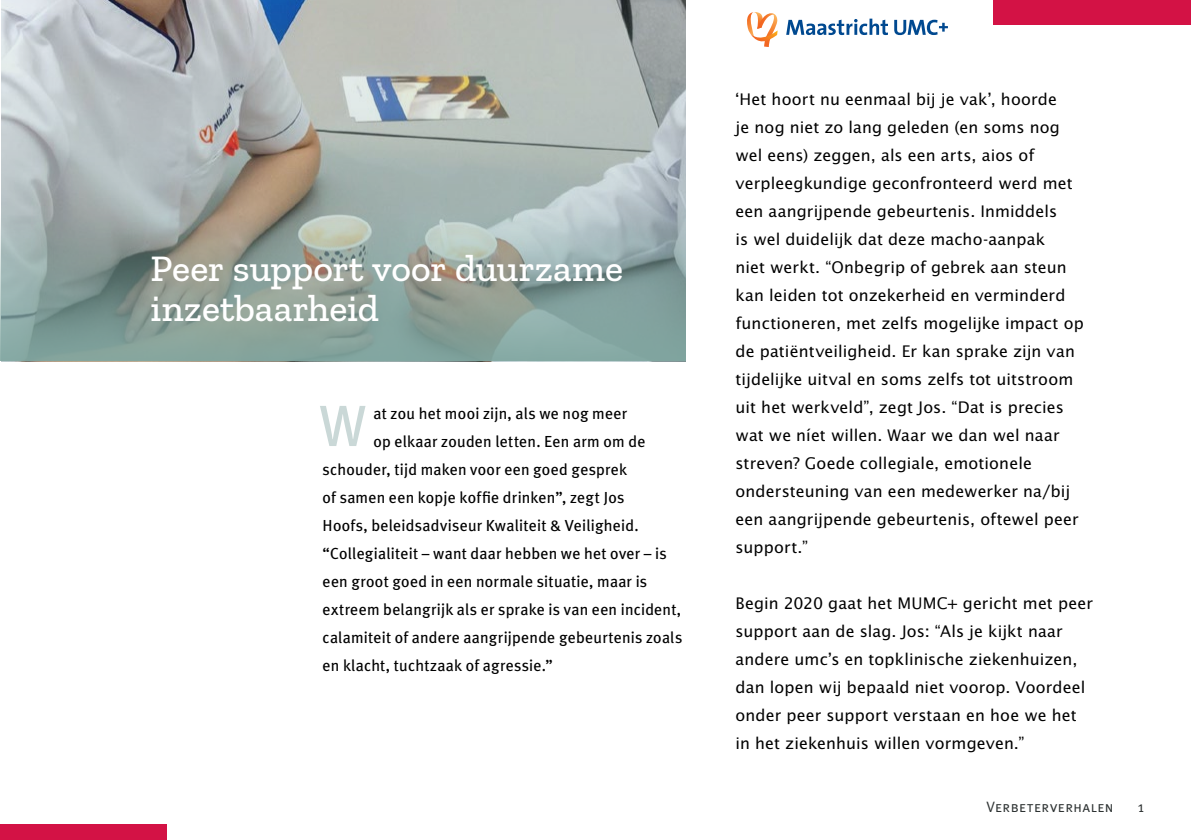
<style>
.page{position:relative;width:1191px;height:840px;background:#fff}
.page>*{position:absolute;margin:0;border:0;box-sizing:border-box;transform-origin:0 0}
.t1{font:500 38px/40px "Zilla Slab";color:#fff}
.t2{font:16px/28px "Lucida Sans Std";letter-spacing:.005em;color:#000}
.t3{font:16px "Meta Plus";letter-spacing:.015em;color:#000}
.t4{font:15px "Meta Plus Normal Caps";letter-spacing:.02em;color:#2d3232}
.t5{font:15px "Meta Plus Normal";color:#2d3232}
</style>
<div class="page">
<svg style="left:747px;top:12px;width:30px;height:35px"></svg>
<svg style="left:786px;top:19px;width:162px;height:16px"></svg>
<svg style="left:1px;top:0;width:684px;height:150px;background:#b2b8b7"></svg>
<svg style="left:0;top:150px;width:685px;height:211px;background:#97a7a2"></svg>
<svg style="left:320px;top:406px;width:45px;height:40px"></svg>
<div style="left:1px;top:823px;width:166px;height:16px;background:#d31245"></div>
<div style="left:993px;top:0;width:198px;height:25px;background:#d31245"></div>
<h1 class="t1" style="left:150px;top:248px;width:474px">Peer support voor duurzame inzetbaarheid</h1>
<p class="t3" style="left:373px;top:403px;width:255px">at zou het mooi zijn, als we nog meer</p>
<p class="t3" style="left:373px;top:431px;width:273px">op elkaar zouden letten. Een arm om de</p>
<p class="t3" style="left:322px;top:459px;width:306px">schouder, tijd maken voor een goed gesprek</p>
<p class="t3" style="left:322px;top:487px;width:303px">of samen een kopje koffie drinken”, zegt Jos</p>
<p class="t3" style="left:322px;top:515px;width:318px">Hoofs, beleidsadviseur Kwaliteit &amp; Veiligheid.</p>
<p class="t3" style="left:322px;top:543px;width:346px">“Collegialiteit – want daar hebben we het over – is</p>
<p class="t3" style="left:322px;top:571px;width:326px">een groot goed in een normale situatie, maar is</p>
<p class="t3" style="left:322px;top:599px;width:360px">extreem belangrijk als er sprake is van een incident,</p>
<p class="t3" style="left:322px;top:627px;width:361px">calamiteit of andere aangrijpende gebeurtenis zoals</p>
<p class="t3" style="left:322px;top:655px;width:232px">en klacht, tuchtzaak of agressie.”</p>
<p class="t2" style="left:735px;top:85px;width:350px">‘Het hoort nu eenmaal bij je vak’, hoorde<br>je nog niet zo lang geleden (en soms nog wel eens) zeggen, als een arts, aios of verpleegkundige geconfronteerd werd met een aangrijpende gebeurtenis. Inmiddels<br>is wel duidelijk dat deze macho-aanpak<br>niet werkt. “Onbegrip of gebrek aan steun kan leiden tot onzekerheid en verminderd functioneren, met zelfs mogelijke impact op de patiëntveiligheid. Er kan sprake zijn van tijdelijke uitval en soms zelfs tot uitstroom uit het werkveld”, zegt Jos. “Dat is precies wat we níet willen. Waar we dan wel naar streven? Goede collegiale, emotionele ondersteuning van een medewerker na/bij een aangrijpende gebeurtenis, oftewel peer support.”</p>
<p class="t2" style="left:735px;top:589px;width:359px">Begin 2020 gaat het MUMC+ gericht met peer support aan de slag. Jos: “Als je kijkt naar andere umc’s en topklinische ziekenhuizen, dan lopen wij bepaald niet voorop. Voordeel onder peer support verstaan en hoe we het in het ziekenhuis willen vormgeven.”</p>
<p class="t4" style="left:986px;top:798px;width:128px">Verbeterverhalen</p>
<p class="t5" style="left:1137px;top:798px;width:8px">1</p>
</div>
